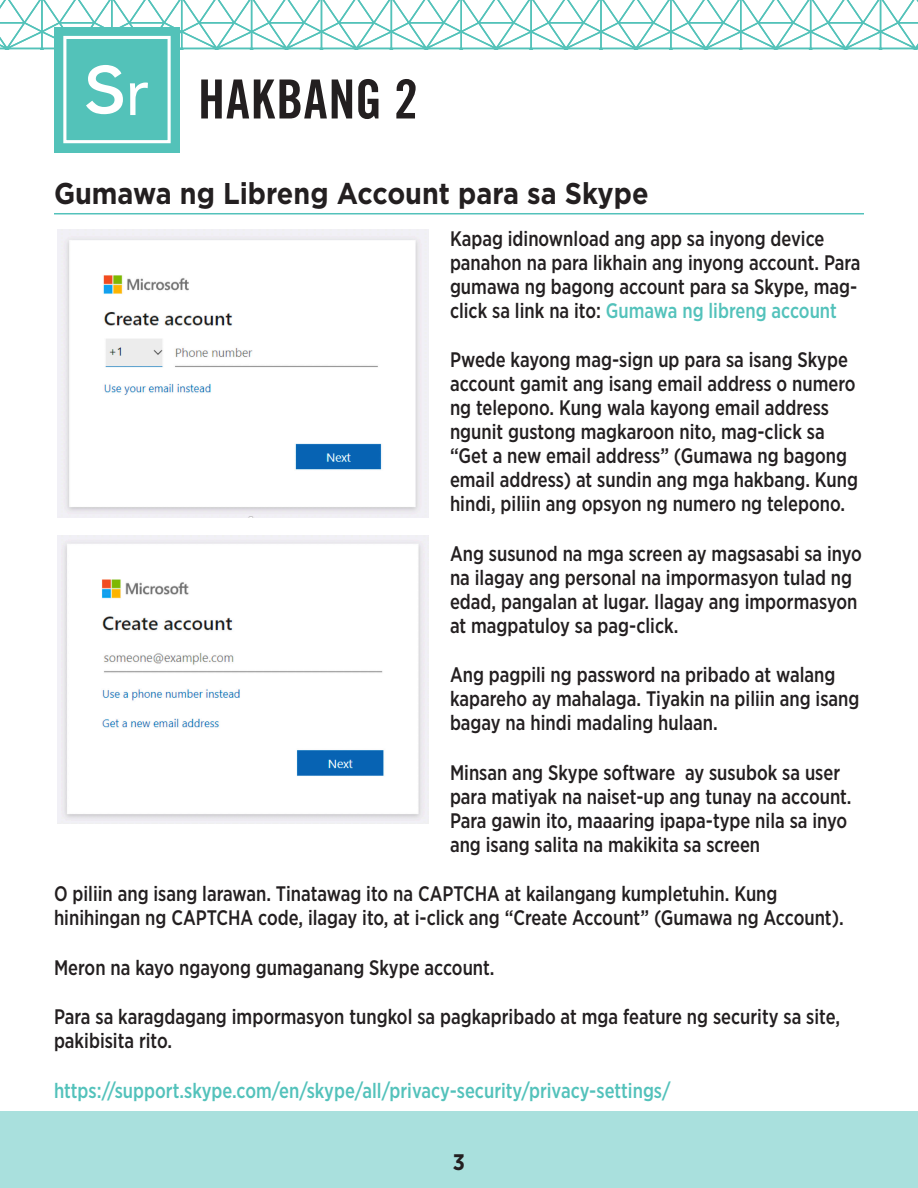
<style>
.page{position:relative;width:918px;height:1188px;background:#fff}
.page>*{position:absolute;margin:0;border:0;box-sizing:border-box;transform-origin:0 0}
.t1{font:54px "Trade Gothic LT Std Bd Cn 20";letter-spacing:.015em;color:#231f20}
.Sub-Head{font:700 30px "Gotham";color:#231f20;scale:.9 1}
.t2{font:700 22.5px "Gotham Narrow";color:#231f20}
.t3{font:500 21px/24px "Gotham Narrow";color:#231f20;scale:.9 1}
.t4{font:500 21px "Gotham Narrow";color:#53c2bb;scale:.9 1}
.s1{color:#53c2bb}
</style>
<div class="page">
<svg style="left:0;top:0;width:918px;height:50px"></svg>
<div style="left:0;top:1112px;width:918px;height:76px;background:#a9e0dd"></div>
<div style="left:54px;top:27px;width:126px;height:126px;background:#53c2b9"></div>
<svg style="left:86px;top:65px;width:37px;height:49px"></svg>
<svg style="left:130px;top:83px;width:18px;height:32px"></svg>
<div style="left:63px;top:36px;width:108px;height:107px;border:3px solid #fff"></div>
<hr style="left:54px;top:213px;width:810px;height:1px;background:#53c2bb">
<img style="left:57px;top:229px;width:372px;height:288px">
<img style="left:58px;top:535px;width:370px;height:288px">
<p class="t1" style="left:198px;top:66px;width:221px">HAKBANG 2</p>
<p class="Sub-Head" style="left:54px;top:173px;width:662px">Gumawa ng Libreng Account para sa Skype</p>
<p class="t3" style="left:450px;top:226px;width:458px">Kapag idinownload ang app sa inyong device panahon na para likhain ang inyong account. Para gumawa ng bagong account para sa Skype, mag&shy;click sa link na ito: <span class="s1">Gumawa ng libreng account</span></p>
<p class="t3" style="left:450px;top:348px;width:455px">Pwede kayong mag-sign up para sa isang Skype account gamit ang isang email address o numero ng telepono. Kung wala kayong email address ngunit gustong magkaroon nito, mag-click sa “Get a new email address” (Gumawa ng bagong email address) at sundin ang mga hakbang. Kung hindi, piliin ang opsyon ng numero ng telepono.</p>
<p class="t3" style="left:450px;top:541px;width:459px">Ang susunod na mga screen ay magsasabi sa inyo na ilagay ang personal na impormasyon tulad ng edad, pangalan at lugar. Ilagay ang impormasyon at magpatuloy sa pag-click.</p>
<p class="t3" style="left:450px;top:663px;width:457px">Ang pagpili ng password na pribado at walang kapareho ay mahalaga. Tiyakin na piliin ang isang bagay na hindi madaling hulaan.</p>
<p class="t3" style="left:450px;top:760px;width:448px">Minsan ang Skype software ay susubok sa user para matiyak na naiset-up ang tunay na account.<br>Para gawin ito, maaaring ipapa-type nila sa inyo ang isang salita na makikita sa screen</p>
<p class="t3" style="left:54px;top:882px;width:879px">O piliin ang isang larawan. Tinatawag ito na CAPTCHA at kailangang kumpletuhin. Kung hinihingan ng CAPTCHA code, ilagay ito, at i-click ang “Create Account” (Gumawa ng Account).</p>
<p class="t3" style="left:54px;top:955px;width:491px">Meron na kayo ngayong gumaganang Skype account.</p>
<p class="t3" style="left:54px;top:1005px;width:875px">Para sa karagdagang impormasyon tungkol sa pagkapribado at mga feature ng security sa site, pakibisita rito.</p>
<p class="t4" style="left:54px;top:1077px;width:687px">https://support.skype.com/en/skype/all/privacy-security/privacy-settings/</p>
<p class="t2" style="left:453px;top:1148px;width:14px">3</p>
</div>
